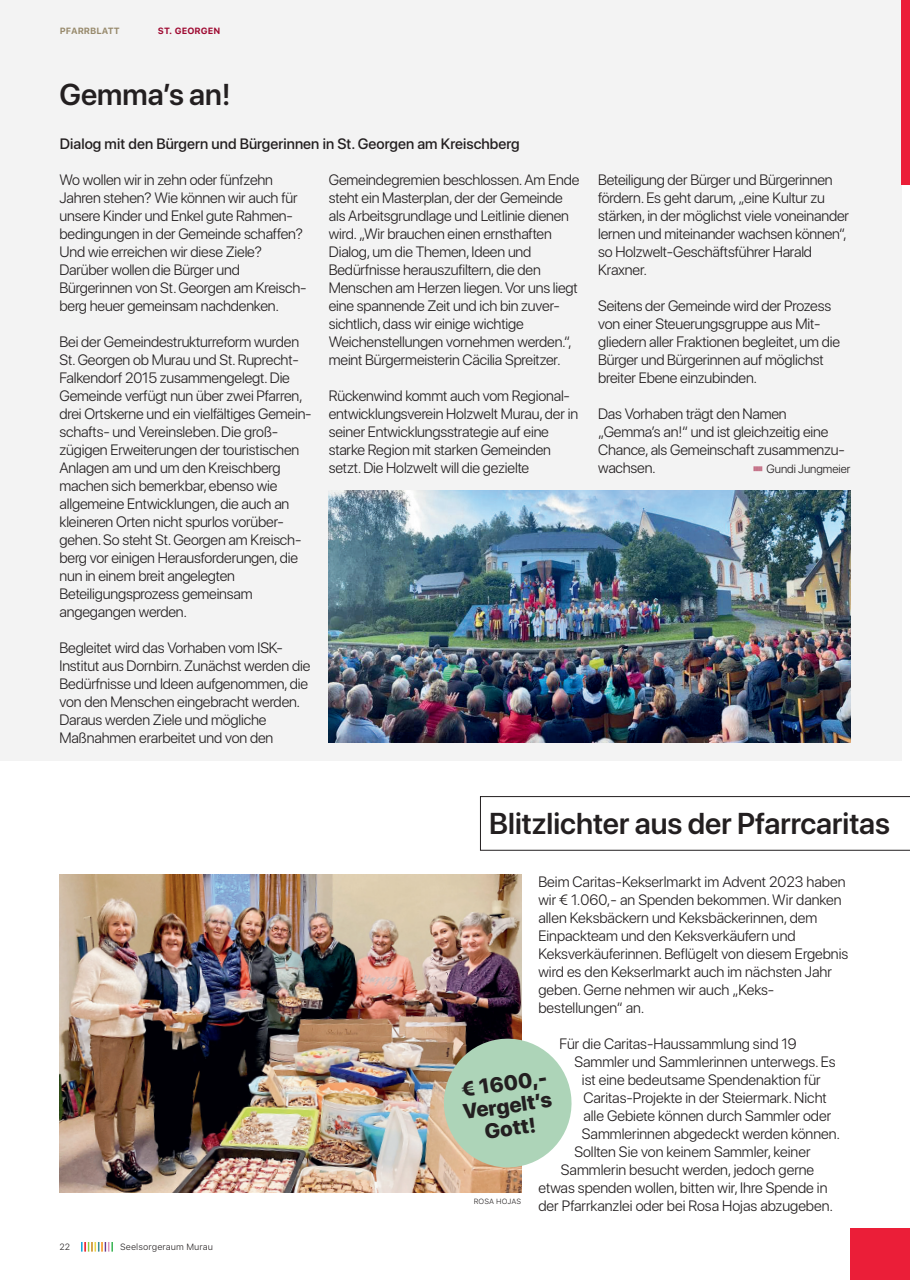
<style>
.page{position:relative;width:910px;height:1280px;background:#fff}
.page>*{position:absolute;margin:0;border:0;box-sizing:border-box;transform-origin:0 0}
.t1{font:600 30px "SF Pro Display";color:#231f20}
.t2{font:800 21px/22.5px "SF Pro Display";color:#231f20;text-align:center}
.t3{font:300 15px/18px "SF Pro Display";letter-spacing:-.01em;color:#231f20}
.t4{font:500 15px "SF Pro Display";letter-spacing:.005em;color:#231f20}
.t5{font:300 12px "SF Pro Display";color:#231f20}
.t6{font:300 9px "SF Pro Text";letter-spacing:.005em;color:#231f20}
.t7{font:700 9px "SF Pro Text";letter-spacing:.005em;color:#9e0830}
.t8{font:700 9px "SF Pro Text";letter-spacing:.005em;color:#97896b}
.t9{font:300 7.5px "SF Pro Text";letter-spacing:.01em;color:#231f20}
</style>
<div class="page">
<img style="left:81px;top:1243px;width:32px;height:9px">
<div style="left:0;top:0;width:901px;height:761px;background:#f3f3f3"></div>
<svg style="left:480px;top:796px;width:430px;height:55px"></svg>
<div style="left:901px;top:0;width:9px;height:185px;background:#eb1e38"></div>
<img style="left:60px;top:874px;width:461px;height:319px">
<div style="left:850px;top:1229px;width:60px;height:51px;background:#eb1e38"></div>
<svg style="left:440px;top:1034px;width:132px;height:138px;background:#b7ccb4"></svg>
<img style="left:329px;top:491px;width:521px;height:252px">
<p class="t8" style="left:60px;top:24px;width:62px">PFARRBLATT</p>
<p class="t7" style="left:158px;top:24px;width:64px">ST. GEORGEN</p>
<h1 class="t1" style="left:60px;top:73px;width:173px">Gemma’s an!</h1>
<p class="t4" style="left:60px;top:133px;width:461px">Dialog mit den Bürgern und Bürgerinnen in St. Georgen am Kreischberg</p>
<p class="t3" style="left:60px;top:170px;width:249px">Wo wollen wir in zehn oder fünfzehn Jahren stehen? Wie können wir auch für unsere Kinder und Enkel gute Rahmen&shy;bedingungen in der Gemeinde schaffen?<br>Und wie erreichen wir diese Ziele?<br>Darüber wollen die Bürger und Bürgerinnen von St. Georgen am Kreisch&shy;berg heuer gemeinsam nachdenken.</p>
<p class="t3" style="left:60px;top:332px;width:254px">Bei der Gemeindestrukturreform wurden St. Georgen ob Murau und St. Ruprecht-Falkendorf 2015 zusammengelegt. Die Gemeinde verfügt nun über zwei Pfarren, drei Ortskerne und ein vielfältiges Gemein&shy;schafts- und Vereinsleben. Die groß&shy;zügigen Erweiterungen der touristischen Anlagen am und um den Kreischberg machen sich bemerkbar, ebenso wie allgemeine Entwicklungen, die auch an kleineren Orten nicht spurlos vorüber&shy;gehen. So steht St. Georgen am Kreisch&shy;berg vor einigen Herausforderungen, die nun in einem breit angelegten Beteiligungsprozess gemeinsam angegangen werden.</p>
<p class="t3" style="left:60px;top:638px;width:252px">Begleitet wird das Vorhaben vom ISK-Institut aus Dornbirn. Zunächst werden die Bedürfnisse und Ideen aufgenommen, die von den Menschen eingebracht werden.<br>Daraus werden Ziele und mögliche Maßnahmen erarbeitet und von den</p>
<p class="t3" style="left:329px;top:170px;width:252px">Gemeindegremien beschlossen. Am Ende steht ein Masterplan, der der Gemeinde als Arbeitsgrundlage und Leitlinie dienen wird. „Wir brauchen einen ernsthaften Dialog, um die Themen, Ideen und Bedürfnisse herauszufiltern, die den Menschen am Herzen liegen. Vor uns liegt eine spannende Zeit und ich bin zuver&shy;sichtlich, dass wir einige wichtige Weichenstellungen vornehmen werden.“, meint Bürgermeisterin Cäcilia Spreitzer.</p>
<p class="t3" style="left:329px;top:386px;width:251px">Rückenwind kommt auch vom Regional&shy;entwicklungsverein Holzwelt Murau, der in seiner Entwicklungsstrategie auf eine starke Region mit starken Gemeinden setzt. Die Holzwelt will die gezielte</p>
<p class="t3" style="left:598px;top:170px;width:252px">Beteiligung der Bürger und Bürgerinnen fördern. Es geht darum, „eine Kultur zu stärken, in der möglichst viele voneinander lernen und miteinander wachsen können“, so Holzwelt-Geschäftsführer Harald Kraxner.</p>
<p class="t3" style="left:598px;top:296px;width:243px">Seitens der Gemeinde wird der Prozess von einer Steuerungsgruppe aus Mit&shy;gliedern aller Fraktionen begleitet, um die Bürger und Bürgerinnen auf möglichst breiter Ebene einzubinden.</p>
<p class="t3" style="left:598px;top:404px;width:248px">Das Vorhaben trägt den Namen „Gemma’s an!“ und ist gleichzeitig eine<br>Chance, als Gemeinschaft zusammenzu&shy;wachsen.</p>
<p class="t5" style="left:766px;top:460px;width:85px">Gundi Jungmeier</p>
<h1 class="t1" style="left:489px;top:802px;width:402px">Blitzlichter aus der Pfarrcaritas</h1>
<p class="t6" style="left:60px;top:1240px;width:12px">22</p>
<p class="t6" style="left:120px;top:1240px;width:94px">Seelsorgeraum Murau</p>
<p class="t3" style="left:538px;top:872px;width:311px">Beim Caritas-Kekserlmarkt im Advent 2023 haben wir € 1.060,- an Spenden bekommen. Wir danken allen Keksbäckern und Keksbäckerinnen, dem Einpackteam und den Keksverkäufern und Keksverkäuferinnen. Beflügelt von diesem Ergebnis wird es den Kekserlmarkt auch im nächsten Jahr geben. Gerne nehmen wir auch „Keks&shy;bestellungen“ an.</p>
<p class="t3" style="left:559px;top:1034px;width:239px">Für die Caritas-Haussammlung sind 19</p>
<p class="t3" style="left:574px;top:1052px;width:263px">Sammler und Sammlerinnen unterwegs. Es</p>
<p class="t3" style="left:582px;top:1070px;width:240px">ist eine bedeutsame Spendenaktion für</p>
<p class="t3" style="left:583px;top:1088px;width:245px">Caritas-Projekte in der Steiermark. Nicht</p>
<p class="t3" style="left:583px;top:1106px;width:249px">alle Gebiete können durch Sammler oder</p>
<p class="t3" style="left:582px;top:1124px;width:260px">Sammlerinnen abgedeckt werden können.</p>
<p class="t3" style="left:574px;top:1142px;width:238px">Sollten Sie von keinem Sammler, keiner</p>
<p class="t3" style="left:561px;top:1160px;width:255px">Sammlerin besucht werden, jedoch gerne</p>
<p class="t3" style="left:538px;top:1178px;width:291px">etwas spenden wollen, bitten wir, Ihre Spende in</p>
<p class="t3" style="left:538px;top:1196px;width:296px">der Pfarrkanzlei oder bei Rosa Hojas abzugeben.</p>
<h2 class="t2" style="left:458px;top:1078px;width:91px;rotate:-8deg">€ 1600,-<br>Vergelt’s<br>Gott!</h2>
<p class="t9" style="left:474px;top:1196px;width:49px">ROSA HOJAS</p>
</div>
